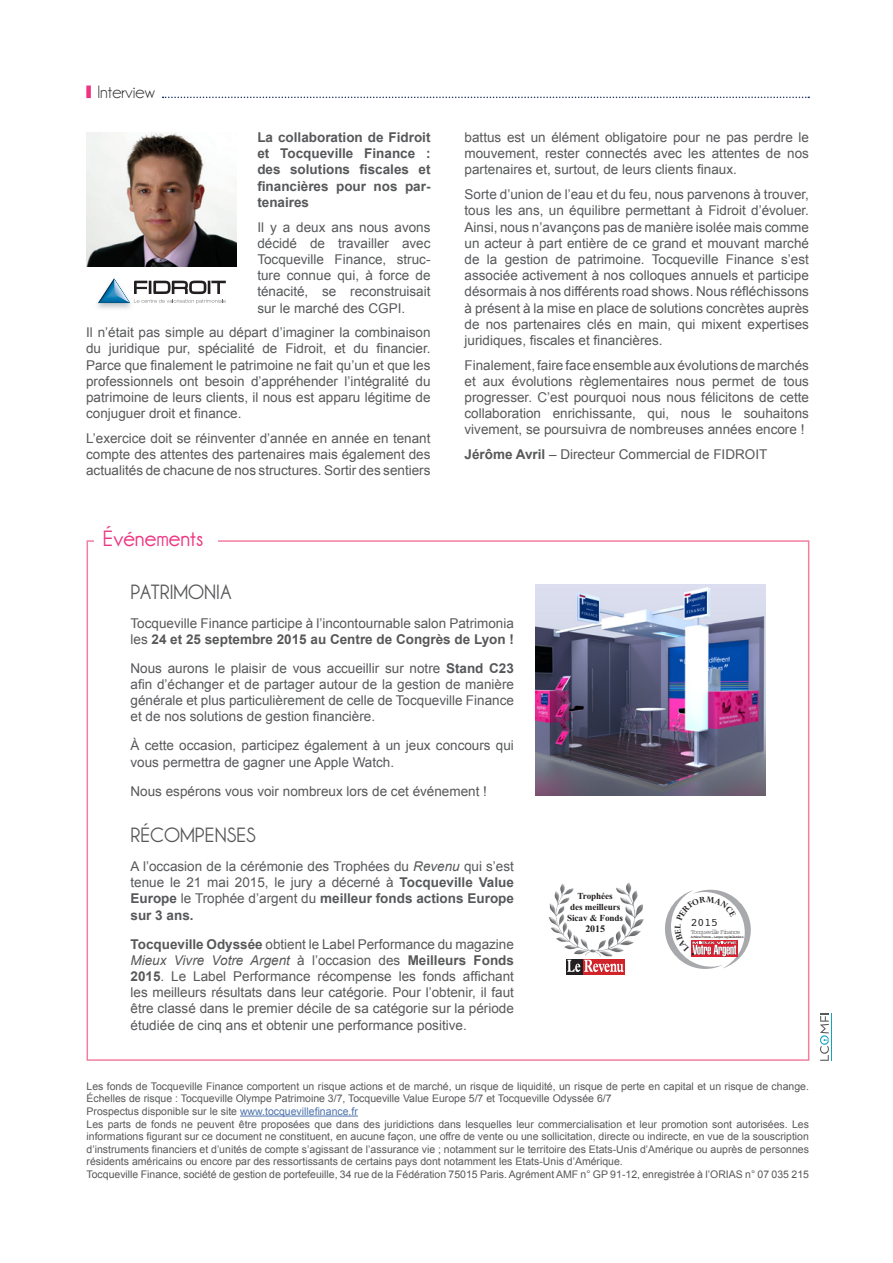
<style>
.page{position:relative;width:893px;height:1263px;background:#fff}
.page>*{position:absolute;margin:0;border:0;box-sizing:border-box;transform-origin:0 0}
.t1{font:700 22.5px "Champagne&Limousines";color:#ee3380}
.t2{font:700 21px "Champagne&Limousines";color:#57585a}
.t3{font:18px "Champagne&Limousines";color:#231f20}
.t4{font:13.5px/16.2px "Arial";color:#57585a;text-align:justify}
.t5{font:700 13.5px/16.2px "Arial";color:#57585a;text-align:justify}
.t6{font:11.4px "Courier";color:#231f20}
.t7{font:10.5px/12.6px "Arial";color:#57585a}
.t8{font:700 10.05px "Times New Roman";color:#231f20}
.t9{font:700 9.15px/10.8px "Times New Roman";letter-spacing:-.01em;color:#231f20;text-align:center}
.t10{font:6.6px "Courier";letter-spacing:-.17em;color:#808285}
.t11{font:3.6px "Courier";letter-spacing:-.165em;color:#231f20}
.s1{font-weight:700}
.s2{font-style:italic}
.s3{color:#4d72ac}
</style>
<div class="page">
<svg style="left:163px;top:97px;width:646px;height:1px"></svg>
<div style="left:86px;top:86px;width:5px;height:12px;background:#ee3380"></div>
<img style="left:86px;top:132px;width:150px;height:135px">
<img style="left:97px;top:278px;width:34px;height:31px">
<svg style="left:98px;top:279px;width:128px;height:25px"></svg>
<hr style="left:240px;top:1116px;width:118px;height:1px;background:#4d72ac">
<svg style="left:820px;top:1013px;width:9px;height:48px"></svg>
<hr style="left:831px;top:1013px;width:1px;height:48px;background:#13a3bf">
<img style="left:535px;top:584px;width:230px;height:211px">
<img style="left:608px;top:882px;width:26px;height:66px">
<div style="left:566px;top:959px;width:17px;height:16px;background:#231f20"></div>
<div style="left:583px;top:959px;width:41px;height:16px;background:#d1232a"></div>
<svg style="left:567px;top:960px;width:56px;height:12px"></svg>
<svg style="left:665px;top:890px;width:86px;height:79px"></svg>
<p class="t3" style="left:97px;top:82px;width:59px">Interview</p>
<p class="t5" style="left:257px;top:130px;width:175px">La collaboration de Fidroit et Tocqueville Finance : des solutions fiscales et financières pour nos par&shy;tenaires</p>
<p class="t4" style="left:257px;top:219px;width:175px">Il y a deux ans nous avons décidé de travailler avec Tocqueville Finance, struc&shy;ture connue qui, à force de ténacité, se reconstruisait sur le marché des CGPI.</p>
<p class="t4" style="left:86px;top:325px;width:346px">Il n’était pas simple au départ d’imaginer la combinaison du juridique pur, spécialité de Fidroit, et du financier.<br>Parce que finalement le patrimoine ne fait qu’un et que les professionnels ont besoin d’appréhender l’intégralité du patrimoine de leurs clients, il nous est apparu légitime de conjuguer droit et finance.</p>
<p class="t4" style="left:86px;top:430px;width:346px">L’exercice doit se réinventer d’année en année en tenant compte des attentes des partenaires mais également des actualités de chacune de nos structures. Sortir des sentiers</p>
<p class="t1" style="left:103px;top:525px;width:102px">Événements</p>
<p class="t4" style="left:465px;top:129px;width:346px">battus est un élément obligatoire pour ne pas perdre le mouvement, rester connectés avec les attentes de nos partenaires et, surtout, de leurs clients finaux.</p>
<p class="t4" style="left:465px;top:186px;width:346px">Sorte d’union de l’eau et du feu, nous parvenons à trouver, tous les ans, un équilibre permettant à Fidroit d’évoluer.<br>Ainsi, nous n’avançons pas de manière isolée mais comme un acteur à part entière de ce grand et mouvant marché de la gestion de patrimoine. Tocqueville Finance s’est associée activement à nos colloques annuels et participe désormais à nos différents road shows. Nous réfléchissons à présent à la mise en place de solutions concrètes auprès de nos partenaires clés en main, qui mixent expertises juridiques, fiscales et financières.</p>
<p class="t4" style="left:465px;top:357px;width:346px">Finalement, faire face ensemble aux évolutions de marchés et aux évolutions règlementaires nous permet de tous progresser. C’est pourquoi nous nous félicitons de cette collaboration enrichissante, qui, nous le souhaitons vivement, se poursuivra de nombreuses années encore !</p>
<p class="t4" style="left:465px;top:446px;width:304px"><span class="s1">Jérôme Avril</span> – Directeur Commercial de FIDROIT</p>
<p class="t2" style="left:131px;top:580px;width:103px">PATRIMONIA</p>
<p class="t4" style="left:131px;top:615px;width:385px">Tocqueville Finance participe à l’incontournable salon Patrimonia les <span class="s1">24 et 25 septembre 2015 au Centre de Congrès de Lyon !</span></p>
<p class="t4" style="left:131px;top:660px;width:385px">Nous aurons le plaisir de vous accueillir sur notre <span class="s1">Stand C23 </span>afin d’échanger et de partager autour de la gestion de manière générale et plus particulièrement de celle de Tocqueville Finance et de nos solutions de gestion financière.</p>
<p class="t4" style="left:131px;top:738px;width:385px">À cette occasion, participez également à un jeux concours qui vous permettra de gagner une Apple Watch.</p>
<p class="t4" style="left:131px;top:783px;width:358px">Nous espérons vous voir nombreux lors de cet événement !</p>
<p class="t2" style="left:131px;top:823px;width:127px">RÉCOMPENSES</p>
<p class="t4" style="left:131px;top:858px;width:385px">A l’occasion de la cérémonie des Trophées du <span class="s2">Revenu</span> qui s’est tenue le 21 mai 2015, le jury a décerné à <span class="s1">Tocqueville Value Europe</span> le Trophée d’argent du <span class="s1">meilleur fonds actions Europe sur 3 ans.</span></p>
<p class="t4" style="left:131px;top:936px;width:385px"><span class="s1">Tocqueville Odyssée</span> obtient le Label Performance du magazine <span class="s2">Mieux Vivre Votre Argent</span> à l’occasion des <span class="s1">Meilleurs Fonds 2015</span>. Le Label Performance récompense les fonds affichant les meilleurs résultats dans leur catégorie. Pour l’obtenir, il faut être classé dans le premier décile de sa catégorie sur la période étudiée de cinq ans et obtenir une performance positive.</p>
<p class="t9" style="left:162px;top:891px;width:37px">Trophées</p>
<p class="t9" style="left:152px;top:912px;width:58px">Sicav &amp; Fonds</p>
<p class="t9" style="left:567px;top:891px;width:58px">Trophées<br>des meilleurs<br>Sicav &amp; Fonds</p>
<p class="t8" style="left:585px;top:922px;width:21px">2015</p>
<p class="t6" style="left:691px;top:914px;width:29px">2015</p>
<p class="t10" style="left:691px;top:926px;width:51px">Tocqueville Finance</p>
<p class="t11" style="left:691px;top:934px;width:55px">Actions France -Larges capitalisations</p>
<p class="t7" style="left:87px;top:1080px;width:724px">Les fonds de Tocqueville Finance comportent un risque actions et de marché, un risque de liquidité, un risque de perte en capital et un risque de change.<br>Échelles de risque : Tocqueville Olympe Patrimoine 3/7, Tocqueville Value Europe 5/7 et Tocqueville Odyssée 6/7</p>
<p class="t7" style="left:87px;top:1105px;width:273px">Prospectus disponible sur le site <span class="s3">www.tocquevillefinance.fr</span></p>
<p class="t7" style="left:87px;top:1118px;width:724px;text-align:justify">Les parts de fonds ne peuvent être proposées que dans des juridictions dans lesquelles leur commercialisation et leur promotion sont autorisées. Les informations figurant sur ce document ne constituent, en aucune façon, une offre de vente ou une sollicitation, directe ou indirecte, en vue de la souscription d’instruments financiers et d’unités de compte s’agissant de l’assurance vie ; notamment sur le territoire des Etats-Unis d’Amérique ou auprès de personnes résidents américains ou encore par des ressortissants de certains pays dont notamment les Etats-Unis d’Amérique.</p>
<p class="t7" style="left:87px;top:1168px;width:724px">Tocqueville Finance, société de gestion de portefeuille, 34 rue de la Fédération 75015 Paris. Agrément AMF n° GP 91-12, enregistrée à l’ORIAS n° 07 035 215</p>
</div>
